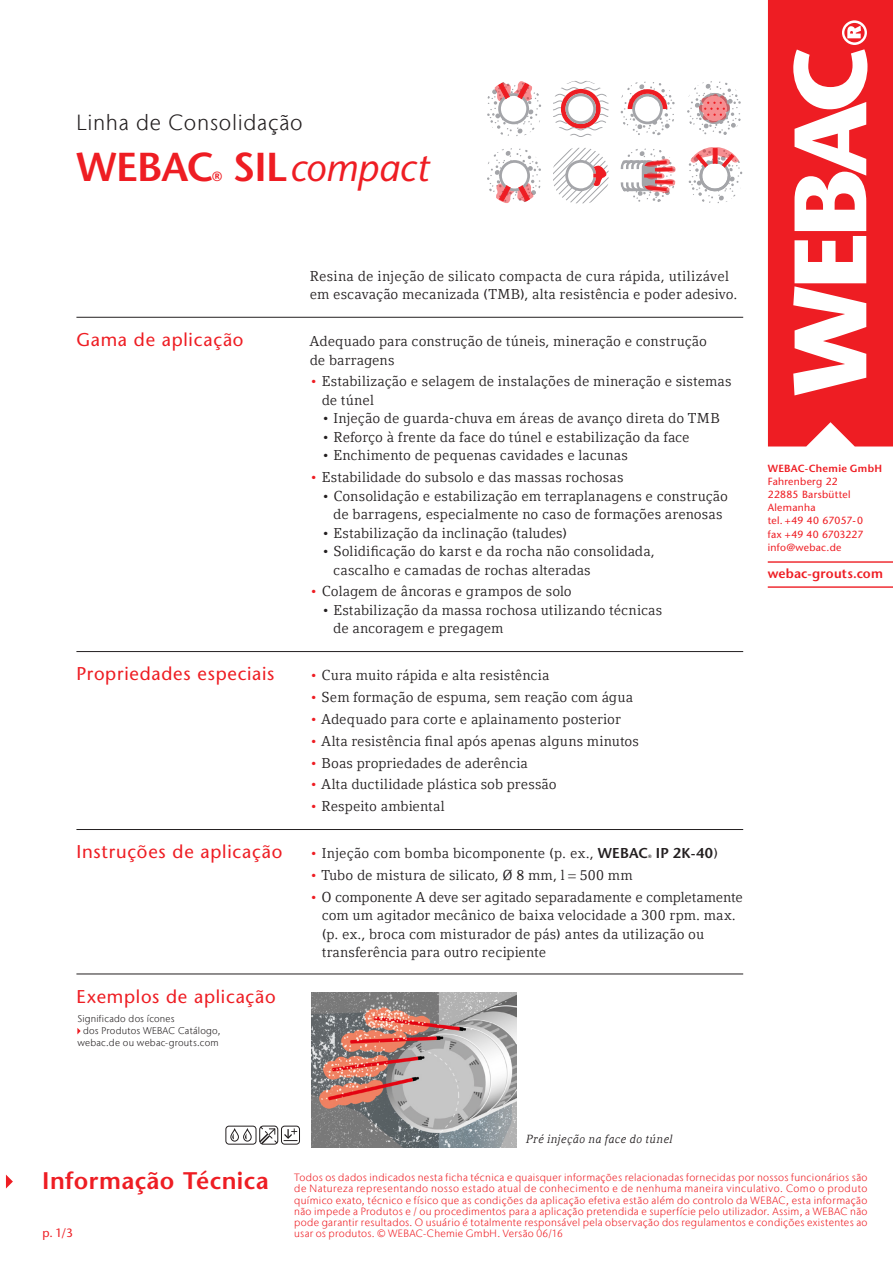
<style>
.page{position:relative;width:893px;height:1263px;background:#fff}
.page>*{position:absolute;margin:0;border:0;box-sizing:border-box;transform-origin:0 0}
.t1{font:600 40.35px "Stone Sans";letter-spacing:-.02em;color:#ee1d23}
.t2{font:italic 500 38.7px "Stone Sans Std";color:#ee1d23}
.t3{font:600 24px "Stone Sans";letter-spacing:.015em;color:#ee1d23}
.t4{font:300 21.9px "Stone Sans IIITC Com";letter-spacing:.03em;color:#231f20}
.t5{font:18.45px "Stone Sans";letter-spacing:.04em;color:#ee1d23}
.t6{font:14.25px/18.5px "Compatil Letter LT Com";letter-spacing:.005em;color:#231f20}
.t7{font:600 14.25px "Stone Sans";color:#231f20}
.t8{font:600 13.35px "Stone Sans";color:#ee1d23}
.t9{font:600 13.05px "Stone Sans";letter-spacing:.01em;color:#ee1d23}
.t10{font:12px "Stone Sans";color:#ee1d23}
.t11{font:italic 11.7px "Compatil Letter LT Com";letter-spacing:.025em;color:#231f20}
.t12{font:300 10.5px/11.2px "Stone Sans IIITC Com";letter-spacing:.025em;color:#ee1d23;text-align:justify}
.t13{font:10.35px/13.2px "Stone Sans";letter-spacing:.025em;color:#ee1d23}
.t14{font:600 10.35px "Stone Sans";letter-spacing:.025em;color:#ee1d23}
.t15{font:300 9.75px "Stone Sans IIITC Com";letter-spacing:.025em;color:#231f20}
.t16{font:600 4.65px "Stone Sans";color:#231f20}
.s1{font-family:"Stone Sans";font-weight:600;font-style:normal;font-size:40.35px}
.s2{color:#ee1d23}
.s3{font-family:"Stone Sans";font-weight:600}
.s4{font-family:"Compatil Letter LT Com";font-weight:400}
</style>
<div class="page">
<svg style="left:6px;top:1174px;width:7px;height:14px"></svg>
<hr style="left:768px;top:586px;width:125px;height:2px;background:#ee1d23">
<hr style="left:768px;top:561px;width:125px;height:2px;background:#ee1d23">
<svg style="left:768px;top:0;width:125px;height:446px;fill:#ee1d23"></svg>
<svg style="left:553px;top:148px;width:56px;height:55px"></svg>
<svg style="left:620px;top:148px;width:56px;height:54px"></svg>
<svg style="left:688px;top:147px;width:55px;height:56px"></svg>
<svg style="left:487px;top:148px;width:54px;height:55px"></svg>
<svg style="left:687px;top:81px;width:54px;height:54px"></svg>
<svg style="left:487px;top:81px;width:54px;height:55px"></svg>
<svg style="left:553px;top:81px;width:56px;height:56px"></svg>
<svg style="left:620px;top:81px;width:55px;height:55px"></svg>
<hr style="left:76px;top:317px;width:667px;height:1px;background:#231f20">
<hr style="left:76px;top:651px;width:667px;height:1px;background:#231f20">
<hr style="left:76px;top:829px;width:667px;height:1px;background:#231f20">
<hr style="left:76px;top:974px;width:667px;height:1px;background:#231f20">
<div style="left:225px;top:1126px;width:31px;height:18px;border:1px solid #231f20;border-radius:3px"></div>
<svg style="left:230px;top:1127px;width:22px;height:15px"></svg>
<div style="left:259px;top:1126px;width:19px;height:18px;border:1px solid #231f20;border-radius:4px"></div>
<div style="left:281px;top:1126px;width:19px;height:18px;border:1px solid #231f20;border-radius:3px"></div>
<svg style="left:260px;top:1126px;width:37px;height:18px"></svg>
<img style="left:312px;top:992px;width:205px;height:155px">
<svg style="left:77px;top:1028px;width:4px;height:6px"></svg>
<h3 class="t4" style="left:76px;top:109px;width:228px">Linha de Consolidação</h3>
<h1 class="t1" style="left:76px;top:142px;width:139px">WEBAC</h1>
<h2 class="t2" style="left:233px;top:144px;width:198px"><span class="s1">SIL</span>compact</h2>
<p class="t8" style="left:212px;top:168px;width:12px">®</p>
<p class="t6" style="left:310px;top:266px;width:429px">Resina de injeção de silicato compacta de cura rápida, utilizável em escavação mecanizada (TMB), alta resistência e poder adesivo.</p>
<p class="t5" style="left:76px;top:329px;width:169px">Gama de aplicação</p>
<p class="t6" style="left:310px;top:332px;width:399px">Adequado para construção de túneis, mineração e construção de barragens</p>
<p class="t6" style="left:322px;top:372px;width:411px;text-indent:-12px"><span class="s2">•</span> Estabilização e selagem de instalações de mineração e sistemas de túnel</p>
<p class="t6" style="left:322px;top:409px;width:400px">• Injeção de guarda-chuva em áreas de avanço direta do TMB</p>
<p class="t6" style="left:322px;top:428px;width:369px">• Reforço à frente da face do túnel e estabilização da face</p>
<p class="t6" style="left:322px;top:446px;width:308px">• Enchimento de pequenas cavidades e lacunas</p>
<p class="t6" style="left:310px;top:468px;width:315px"><span class="s2">•</span> Estabilidade do subsolo e das massas rochosas</p>
<p class="t6" style="left:322px;top:486px;width:408px;text-align:center">• Consolidação e estabilização em terraplanagens e construção de barragens, especialmente no caso de formações arenosas</p>
<p class="t6" style="left:322px;top:523px;width:247px">• Estabilização da inclinação (taludes)</p>
<p class="t6" style="left:333px;top:542px;width:323px;text-indent:-11px">• Solidificação do karst e da rocha não consolidada, cascalho e camadas de rochas alteradas</p>
<p class="t6" style="left:310px;top:582px;width:263px"><span class="s2">•</span> Colagem de âncoras e grampos de solo</p>
<p class="t6" style="left:333px;top:601px;width:331px;text-indent:-11px">• Estabilização da massa rochosa utilizando técnicas de ancoragem e pregagem</p>
<p class="t5" style="left:76px;top:663px;width:200px">Propriedades especiais</p>
<p class="t6" style="left:310px;top:666px;width:241px"><span class="s2">•</span> Cura muito rápida e alta resistência</p>
<p class="t6" style="left:310px;top:688px;width:325px"><span class="s2">•</span> Sem formação de espuma, sem reação com água</p>
<p class="t6" style="left:310px;top:710px;width:312px"><span class="s2">•</span> Adequado para corte e aplainamento posterior</p>
<p class="t6" style="left:310px;top:732px;width:331px"><span class="s2">•</span> Alta resistência final após apenas alguns minutos</p>
<p class="t6" style="left:310px;top:753px;width:220px"><span class="s2">•</span> Boas propriedades de aderência</p>
<p class="t6" style="left:310px;top:775px;width:248px"><span class="s2">•</span> Alta ductilidade plástica sob pressão</p>
<p class="t6" style="left:310px;top:797px;width:136px"><span class="s2">•</span> Respeito ambiental</p>
<p class="t5" style="left:76px;top:841px;width:207px">Instruções de aplicação</p>
<p class="t6" style="left:310px;top:844px;width:340px"><span class="s2">•</span> Injeção com bomba bicomponente (p. ex., <span class="s3">WEBAC</span></p>
<p class="t16" style="left:648px;top:854px;width:5px">®</p>
<p class="t7" style="left:656px;top:845px;width:64px">IP 2K-40<span class="s4">)</span></p>
<p class="t6" style="left:310px;top:866px;width:324px"><span class="s2">•</span> Tubo de mistura de silicato, Ø 8 mm, l = 500 mm</p>
<p class="t6" style="left:322px;top:888px;width:423px;text-indent:-12px"><span class="s2">•</span> O componente A deve ser agitado separadamente e completamente com um agitador mecânico de baixa velocidade a 300 rpm. max. (p. ex., broca com misturador de pás) antes da utilização ou transferência para outro recipiente</p>
<p class="t5" style="left:76px;top:985px;width:201px">Exemplos de aplicação</p>
<p class="t15" style="left:77px;top:1012px;width:99px">Significado dos ícones</p>
<p class="t15" style="left:83px;top:1025px;width:139px">dos Produtos WEBAC Catálogo,</p>
<p class="t15" style="left:77px;top:1037px;width:143px">webac.de ou webac-grouts.com</p>
<p class="t14" style="left:768px;top:462px;width:116px">WEBAC-Chemie GmbH</p>
<p class="t13" style="left:768px;top:475px;width:97px">Fahrenberg 22<br>22885 Barsbüttel<br>Alemanha<br>tel. +49 40 67057-0 fax +49 40 6703227 info@webac.de</p>
<p class="t9" style="left:768px;top:566px;width:117px">webac-grouts.com</p>
<p class="t11" style="left:526px;top:1132px;width:148px">Pré injeção na face do túnel</p>
<h3 class="t3" style="left:42px;top:1166px;width:228px">Informação Técnica</h3>
<p class="t10" style="left:43px;top:1226px;width:32px">p. 1/3</p>
<p class="t12" style="left:294px;top:1172px;width:575px">Todos os dados indicados nesta ficha técnica e quaisquer informações relacionadas fornecidas por nossos funcionários são de Natureza representando nosso estado atual de conhecimento e de nenhuma maneira vinculativo. Como o produto químico exato, técnico e físico que as condições da aplicação efetiva estão além do controlo da WEBAC, esta informação não impede a Produtos e / ou procedimentos para a aplicação pretendida e superfície pelo utilizador. Assim, a WEBAC não pode garantir resultados. O usuário é totalmente responsável pela observação dos regulamentos e condições existentes ao usar os produtos. © WEBAC-Chemie GmbH. Versão 06/16</p>
</div>
